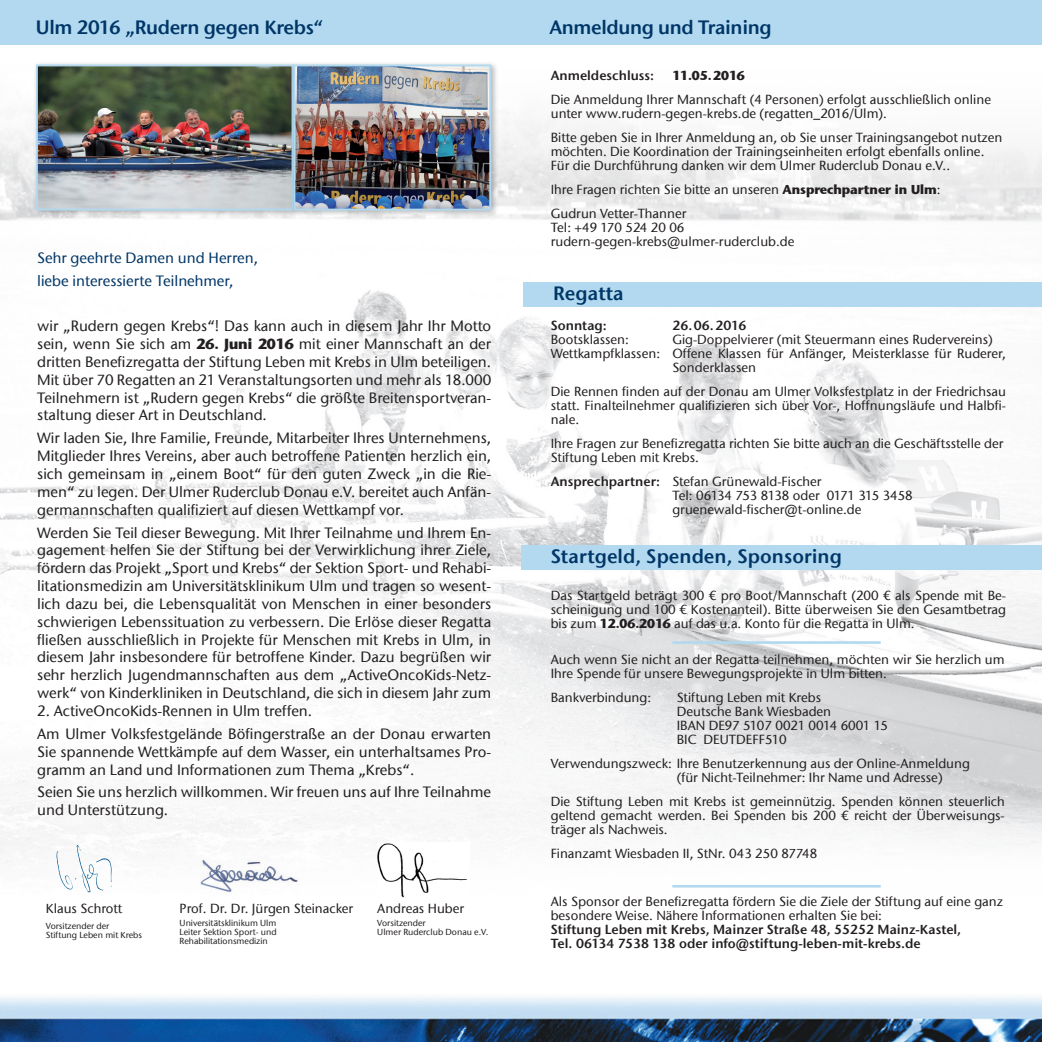
<style>
.page{position:relative;width:1042px;height:1042px;background:#fff}
.page>*{position:absolute;margin:0;border:0;box-sizing:border-box;transform-origin:0 0}
.t1{font:19.25px "ITC Stone Sans Com Semi";letter-spacing:-.015em;color:#003667}
.t2{font:500 14.88px/17.8px "ITC Stone Sans Com";color:#231f20;text-align:justify}
.t3{font:500 14.88px/22.8px "ITC Stone Sans Com";color:#003667}
.t4{font:500 13.12px/14px "ITC Stone Sans Com";color:#231f20}
.t5{font:13.12px/14px "ITC Stone Sans Com Semi";color:#231f20}
.t6{font:700 13.12px "Stone Sans";color:#231f20}
.t7{font:500 8.75px/8.8px "ITC Stone Sans Com";color:#231f20}
.s1{font-family:"Stone Sans";font-weight:700}
.s2{font-family:"ITC Stone Sans Com Semi";font-weight:400}
</style>
<div class="page">
<img style="left:0;top:121px;width:1042px;height:767px">
<img style="left:0;top:996px;width:1042px;height:46px">
<div style="left:523px;top:282px;width:519px;height:25px;background:#b2d9ef"></div>
<div style="left:521px;top:545px;width:521px;height:25px;background:#b2d9ef"></div>
<hr style="left:672px;top:641px;width:209px;height:3px;background:#b2d9ef">
<hr style="left:672px;top:885px;width:209px;height:2px;background:#b2d9ef">
<div style="left:0;top:0;width:1042px;height:45px;background:#b2d9ef"></div>
<img style="left:200px;top:856px;width:103px;height:36px">
<div style="left:33px;top:60px;width:268px;height:157px;background:#231f20;opacity:.32"></div>
<img style="left:39px;top:67px;width:251px;height:140px">
<div style="left:36px;top:64px;width:257px;height:146px;border:2px solid #b2d9ef"></div>
<div style="left:290px;top:60px;width:209px;height:157px;background:#231f20;opacity:.32"></div>
<img style="left:296px;top:67px;width:192px;height:140px">
<div style="left:293px;top:64px;width:198px;height:146px;border:2px solid #b2d9ef"></div>
<img style="left:53px;top:842px;width:68px;height:51px">
<img style="left:377px;top:843px;width:93px;height:54px">
<h1 class="t1" style="left:36px;top:15px;width:289px">Ulm 2016 „Rudern gegen Krebs“</h1>
<h1 class="t1" style="left:549px;top:15px;width:224px">Anmeldung und Training</h1>
<p class="t3" style="left:37px;top:246px;width:222px">Sehr geehrte Damen und Herren, liebe interessierte Teilnehmer,</p>
<p class="t2" style="left:37px;top:317px;width:455px">wir „Rudern gegen Krebs“! Das kann auch in diesem Jahr Ihr Motto sein, wenn Sie sich am <span class="s1">26. Juni 2016</span> mit einer Mannschaft an der dritten Benefizregatta der Stiftung Leben mit Krebs in Ulm beteiligen.<br>Mit über 70 Regatten an 21 Veranstaltungsorten und mehr als 18.000<br>Teilnehmern ist „Rudern gegen Krebs“ die größte Breitensportveran&shy;staltung dieser Art in Deutschland.</p>
<p class="t2" style="left:37px;top:429px;width:455px">Wir laden Sie, Ihre Familie, Freunde, Mitarbeiter Ihres Unternehmens, Mitglieder Ihres Vereins, aber auch betroffene Patienten herzlich ein, sich gemeinsam in „einem Boot“ für den guten Zweck „in die Rie&shy;men“ zu legen. Der Ulmer Ruderclub Donau e.V. bereitet auch Anfän&shy;germannschaften qualifiziert auf diesen Wettkampf vor.</p>
<p class="t2" style="left:37px;top:523px;width:455px">Werden Sie Teil dieser Bewegung. Mit Ihrer Teilnahme und Ihrem En&shy;gagement helfen Sie der Stiftung bei der Verwirklichung ihrer Ziele, fördern das Projekt „Sport und Krebs“ der Sektion Sport- und Rehabi&shy;litationsmedizin am Universitätsklinikum Ulm und tragen so wesent&shy;lich dazu bei, die Lebensqualität von Menschen in einer besonders schwierigen Lebenssituation zu verbessern. Die Erlöse dieser Regatta fließen ausschließlich in Projekte für Menschen mit Krebs in Ulm, in diesem Jahr insbesondere für betroffene Kinder. Dazu begrüßen wir sehr herzlich Jugendmannschaften aus dem „ActiveOncoKids-Netz&shy;werk“ von Kinderkliniken in Deutschland, die sich in diesem Jahr zum</p>
<p class="t2" style="left:37px;top:699px;width:455px;line-height:22.8px">2. ActiveOncoKids-Rennen in Ulm treffen.<br>Am Ulmer Volksfestgelände Böfingerstraße an der Donau erwarten</p>
<p class="t2" style="left:37px;top:742px;width:455px">Sie spannende Wettkämpfe auf dem Wasser, ein unterhaltsames Pro&shy;gramm an Land und Informationen zum Thema „Krebs“.</p>
<p class="t2" style="left:37px;top:783px;width:455px">Seien Sie uns herzlich willkommen. Wir freuen uns auf Ihre Teilnahme und Unterstützung.</p>
<p class="t4" style="left:46px;top:901px;width:78px">Klaus Schrott</p>
<p class="t7" style="left:46px;top:921px;width:98px">Vorsitzender der<br>Stiftung Leben mit Krebs</p>
<p class="t4" style="left:180px;top:901px;width:175px">Prof. Dr. Dr. Jürgen Steinacker</p>
<p class="t7" style="left:180px;top:919px;width:98px;text-align:justify">Universitätsklinikum Ulm Leiter Sektion Sport- und Rehabilitationsmedizin</p>
<p class="t4" style="left:377px;top:901px;width:88px">Andreas Huber</p>
<p class="t7" style="left:377px;top:919px;width:112px">Vorsitzender<br>Ulmer Ruderclub Donau e.V.</p>
<p class="t5" style="left:551px;top:68px;width:105px">Anmeldeschluss:</p>
<p class="t6" style="left:672px;top:67px;width:74px">11.05.2016</p>
<p class="t4" style="left:551px;top:92px;width:442px">Die Anmeldung Ihrer Mannschaft (4 Personen) erfolgt ausschließlich online unter www.rudern-gegen-krebs.de (regatten_2016/Ulm).</p>
<p class="t4" style="left:551px;top:130px;width:453px">Bitte geben Sie in Ihrer Anmeldung an, ob Sie unser Trainingsangebot nutzen möchten. Die Koordination der Trainingseinheiten erfolgt ebenfalls online.<br>Für die Durchführung danken wir dem Ulmer Ruderclub Donau e.V..</p>
<p class="t4" style="left:551px;top:177px;width:391px;line-height:24px">Ihre Fragen richten Sie bitte an unseren <span class="s1">Ansprechpartner in Ulm</span>:<br>Gudrun Vetter-Thanner</p>
<p class="t4" style="left:551px;top:220px;width:245px">Tel: +49 170 524 20 06 rudern-gegen-krebs@ulmer-ruderclub.de</p>
<h1 class="t1" style="left:553px;top:281px;width:72px">Regatta</h1>
<p class="t5" style="left:551px;top:318px;width:58px">Sonntag:</p>
<p class="t5" style="left:672px;top:318px;width:76px">26.06.2016</p>
<p class="t4" style="left:551px;top:332px;width:80px">Bootsklassen:</p>
<p class="t4" style="left:672px;top:332px;width:322px">Gig-Doppelvierer (mit Steuermann eines Rudervereins)</p>
<p class="t4" style="left:551px;top:346px;width:457px">Wettkampfklassen: Offene Klassen für Anfänger, Meisterklasse für Ruderer,</p>
<p class="t4" style="left:672px;top:360px;width:85px">Sonderklassen</p>
<p class="t4" style="left:551px;top:384px;width:457px;text-align:justify">Die Rennen finden auf der Donau am Ulmer Volksfestplatz in der Friedrichsau statt. Finalteilnehmer qualifizieren sich über Vor-, Hoffnungsläufe und Halbfi&shy;nale.</p>
<p class="t4" style="left:551px;top:436px;width:454px">Ihre Fragen zur Benefizregatta richten Sie bitte auch an die Geschäftsstelle der<br>Stiftung Leben mit Krebs.</p>
<p class="t4" style="left:672px;top:474px;width:242px;text-indent:-122px"><span class="s2">Ansprechpartner:</span> Stefan Grünewald-Fischer<br>Tel: 06134 753 8138 oder 0171 315 3458 gruenewald-fischer@t-online.de</p>
<h1 class="t1" style="left:551px;top:544px;width:293px">Startgeld, Spenden, Sponsoring</h1>
<p class="t4" style="left:551px;top:588px;width:457px;text-align:justify">Das Startgeld beträgt 300 € pro Boot/Mannschaft (200 € als Spende mit Be&shy;scheinigung und 100 € Kostenanteil). Bitte überweisen Sie den Gesamtbetrag bis zum <span class="s1">12.06.2016</span> auf das u.a. Konto für die Regatta in Ulm.</p>
<p class="t4" style="left:551px;top:652px;width:455px">Auch wenn Sie nicht an der Regatta teilnehmen, möchten wir Sie herzlich um<br>Ihre Spende für unsere Bewegungsprojekte in Ulm bitten.</p>
<p class="t4" style="left:551px;top:690px;width:102px">Bankverbindung:</p>
<p class="t4" style="left:677px;top:690px;width:213px">Stiftung Leben mit Krebs<br>Deutsche Bank Wiesbaden<br>IBAN DE97 5107 0021 0014 6001 15<br>BIC DEUTDEFF510</p>
<p class="t4" style="left:677px;top:756px;width:295px;text-indent:-126px">Verwendungszweck: Ihre Benutzerkennung aus der Online-Anmeldung (für Nicht-Teilnehmer: Ihr Name und Adresse)</p>
<p class="t4" style="left:551px;top:794px;width:455px;text-align:justify">Die Stiftung Leben mit Krebs ist gemeinnützig. Spenden können steuerlich geltend gemacht werden. Bei Spenden bis 200 € reicht der Überweisungs&shy;träger als Nachweis.</p>
<p class="t4" style="left:551px;top:846px;width:268px">Finanzamt Wiesbaden II, StNr. 043 250 87748</p>
<p class="t4" style="left:551px;top:894px;width:454px">Als Sponsor der Benefizregatta fördern Sie die Ziele der Stiftung auf eine ganz besondere Weise. Nähere Informationen erhalten Sie bei:</p>
<p class="t5" style="left:551px;top:922px;width:412px">Stiftung Leben mit Krebs, Mainzer Straße 48, 55252 Mainz-Kastel,<br>Tel. 06134 7538 138 oder info@stiftung-leben-mit-krebs.de</p>
</div>
